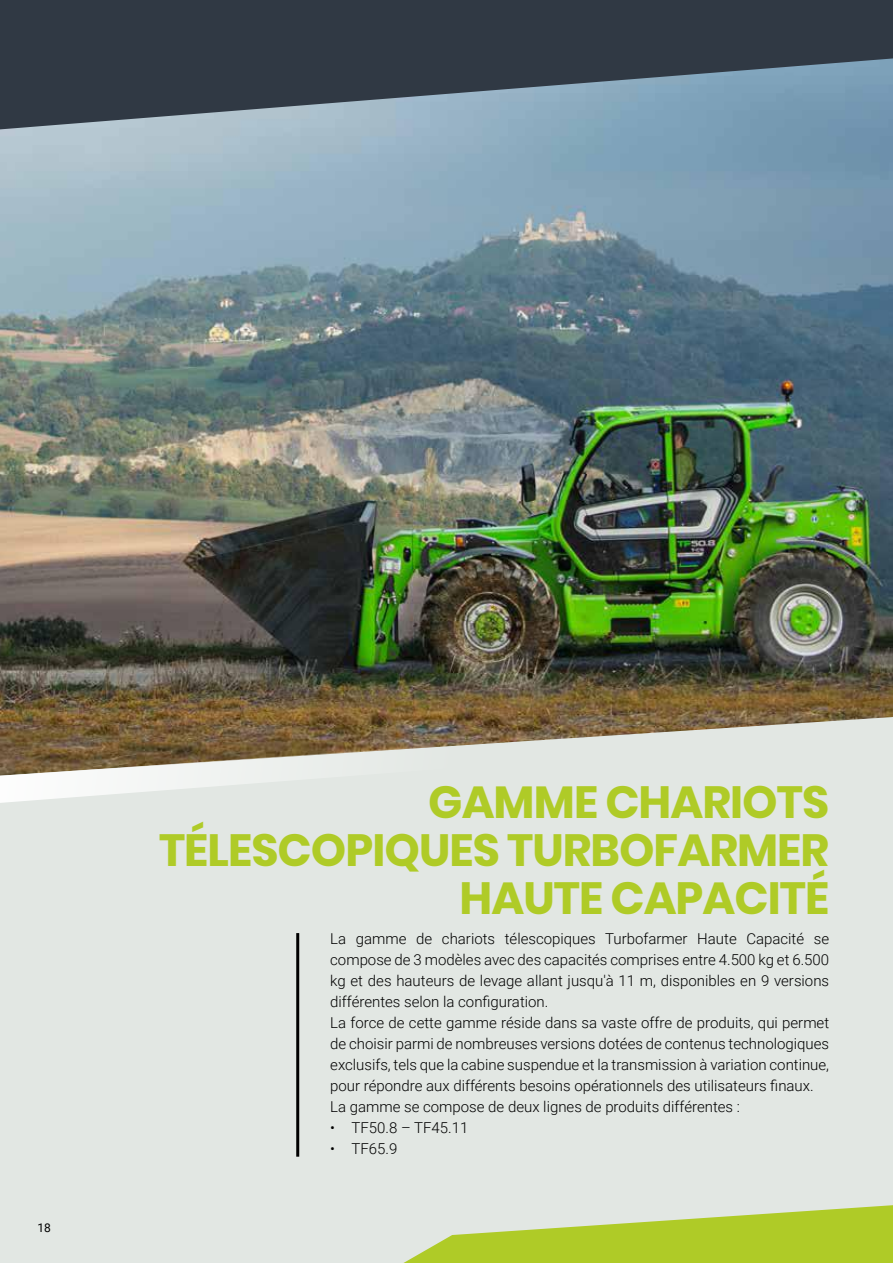
<style>
.page{position:relative;width:893px;height:1263px;background:#e2e7e3}
.page>*{position:absolute;margin:0;border:0;box-sizing:border-box;transform-origin:0 0}
.t1{font:700 45px/48px "Poppins";letter-spacing:-.02em;color:#afcb27;text-align:right}
.t2{font:300 15px/21px "Roboto";color:#000}
.t3{font:12px "Roboto";color:#000}
</style>
<div class="page">
<img style="left:0;top:129px;width:893px;height:577px">
<svg style="left:403px;top:1205px;width:490px;height:58px"></svg>
<svg style="left:0;top:0;width:893px;height:129px;background:#495765"></svg>
<svg style="left:0;top:706px;width:893px;height:97px"></svg>
<hr style="left:296px;top:933px;width:3px;height:224px;background:#000">
<p class="t3" style="left:38px;top:1222px;width:15px">18</p>
<h1 class="t1" style="left:159px;top:781px;width:672px">GAMME CHARIOTS<br>TÉLESCOPIQUES TURBOFARMER<br>HAUTE CAPACITÉ</h1>
<p class="t2" style="left:330px;top:928px;width:500px">La gamme de chariots télescopiques Turbofarmer Haute Capacité se compose de 3 modèles avec des capacités comprises entre 4.500 kg et 6.500 kg et des hauteurs de levage allant jusqu'à 11 m, disponibles en 9 versions différentes selon la configuration.<br>La force de cette gamme réside dans sa vaste offre de produits, qui permet de choisir parmi de nombreuses versions dotées de contenus technologiques exclusifs, tels que la cabine suspendue et la transmission à variation continue, pour répondre aux différents besoins opérationnels des utilisateurs finaux.<br>La gamme se compose de deux lignes de produits différentes :</p>
<p class="t2" style="left:330px;top:1117px;width:140px">• TF50.8 – TF45.11</p>
<p class="t2" style="left:330px;top:1138px;width:69px">• TF65.9</p>
</div>
